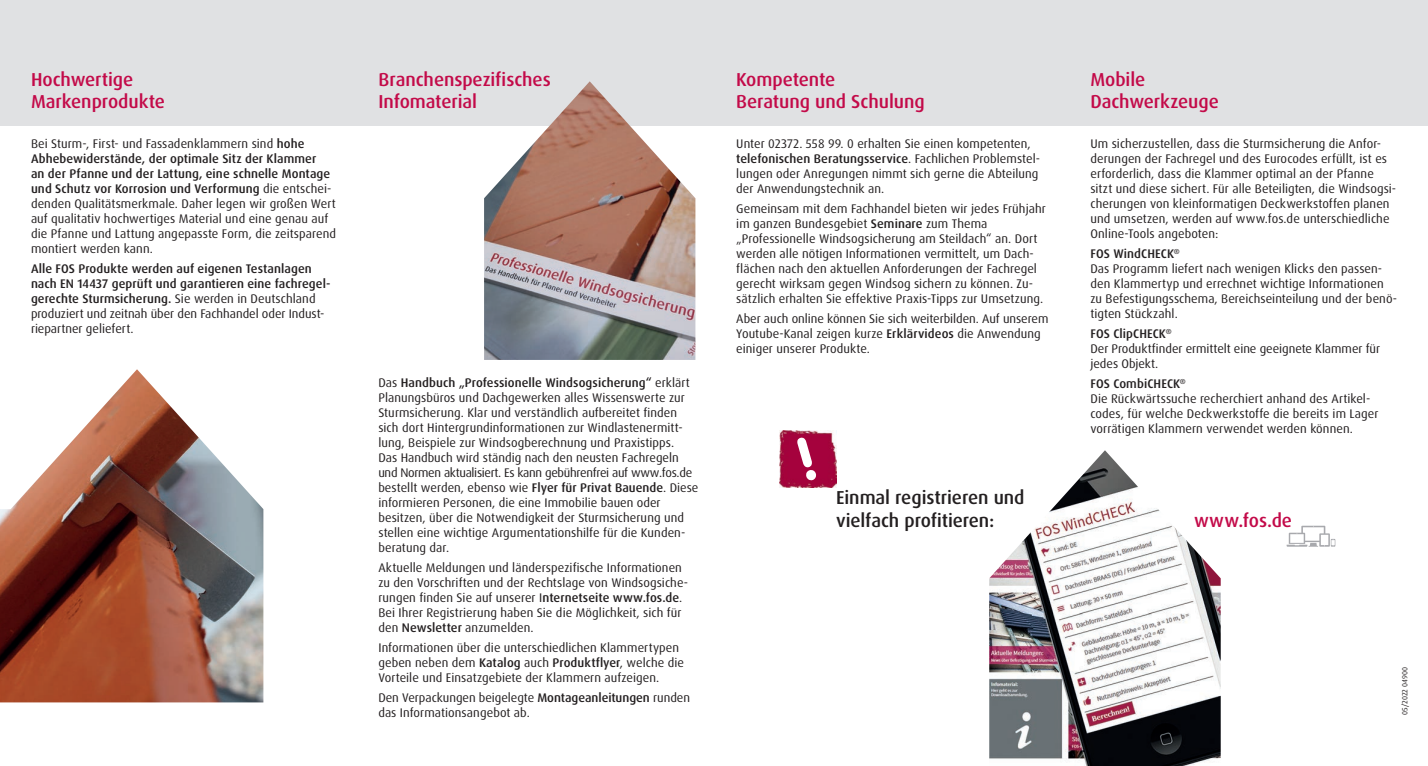
<style>
.page{position:relative;width:1428px;height:766px;background:#fff}
.page>*{position:absolute;margin:0;border:0;box-sizing:border-box;transform-origin:0 0}
.t1{font:500 18.75px/22.5px "Dax OT";letter-spacing:-.005em;color:#c30a49}
.t2{font:500 18.75px/22.5px "Dax OT";letter-spacing:-.005em;color:#231f20}
.t3{font:12.5px/15px "Dax OT";letter-spacing:.005em;color:#231f20}
.t4{font:500 12.5px/15px "Dax OT";letter-spacing:.005em;color:#231f20}
.t5{font:7.5px "Dax OT";color:#231f20}
.s1{font-weight:500}
.s2{font-weight:400}
</style>
<div class="page">
<div style="left:0;top:0;width:1428px;height:125px;background:#e0e1e3"></div>
<img style="left:780px;top:431px;width:56px;height:56px">
<svg style="left:797px;top:437px;width:19px;height:43px"></svg>
<img style="left:0;top:369px;width:263px;height:333px">
<img style="left:484px;top:81px;width:211px;height:279px">
<img style="left:989px;top:450px;width:232px;height:315px">
<svg style="left:1287px;top:525px;width:48px;height:21px"></svg>
<h1 class="t1" style="left:31px;top:68px;width:136px">Hochwertige<br>Markenprodukte</h1>
<p class="t3" style="left:31px;top:136px;width:307px">Bei Sturm-, First- und Fassadenklammern sind <span class="s1">hohe Abhebewiderstände, der optimale Sitz der Klammer<br>an der Pfanne und der Lattung, eine schnelle Montage und Schutz vor Korrosion und Verformung</span> die entschei&shy;denden Qualitätsmerkmale. Daher legen wir großen Wert auf qualitativ hochwertiges Material und eine genau auf die Pfanne und Lattung angepasste Form, die zeitsparend montiert werden kann.</p>
<p class="t4" style="left:31px;top:261px;width:301px">Alle FOS Produkte werden auf eigenen Testanlagen nach EN 14437 geprüft und garantieren eine fachregel&shy;gerechte Sturmsicherung. <span class="s2">Sie werden in Deutschland produziert und zeitnah über den Fachhandel oder Indust&shy;riepartner geliefert.</span></p>
<h1 class="t1" style="left:378px;top:68px;width:174px">Branchenspezifisches<br>Infomaterial</h1>
<p class="t3" style="left:378px;top:375px;width:322px">Das <span class="s1">Handbuch „Professionelle Windsogsicherung“</span> erklärt Planungsbüros und Dachgewerken alles Wissenswerte zur Sturmsicherung. Klar und verständlich aufbereitet fi nden sich dort Hintergrundinformationen zur Windlastenermitt&shy;lung, Beispiele zur Windsogberechnung und Praxistipps.<br>Das Handbuch wird ständig nach den neusten Fachregeln und Normen aktualisiert. Es kann gebührenfrei auf www.fos.de bestellt werden, ebenso wie <span class="s1">Flyer für Privat Bauende</span>. Diese informieren Personen, die eine Immobilie bauen oder besitzen, über die Notwendigkeit der Sturmsicherung und stellen eine wichtige Argumentationshilfe für die Kunden&shy;beratung dar.</p>
<p class="t3" style="left:378px;top:560px;width:311px">Aktuelle Meldungen und länderspezifi sche Informationen zu den Vorschriften und der Rechtslage von Windsogsiche&shy;rungen fi nden Sie auf unserer I<span class="s1">nternetseite www.fos.de</span>.<br>Bei Ihrer Registrierung haben Sie die Möglichkeit, sich für den <span class="s1">Newsletter</span> anzumelden.</p>
<p class="t3" style="left:378px;top:640px;width:307px">Informationen über die unterschiedlichen Klammertypen geben neben dem <span class="s1">Katalog</span> auch <span class="s1">Produktflyer</span>, welche die<br>Vorteile und Einsatzgebiete der Klammern aufzeigen.</p>
<p class="t3" style="left:378px;top:690px;width:313px">Den Verpackungen beigelegte <span class="s1">Montageanleitungen</span> runden das Informationsangebot ab.</p>
<h1 class="t1" style="left:736px;top:68px;width:190px">Kompetente<br>Beratung und Schulung</h1>
<p class="t3" style="left:736px;top:136px;width:305px">Unter 02372. 558 99. 0 erhalten Sie einen kompetenten, <span class="s1">telefonischen Beratungsservice</span>. Fachlichen Problemstel&shy;lungen oder Anregungen nimmt sich gerne die Abteilung der Anwendungstechnik an.</p>
<p class="t3" style="left:736px;top:201px;width:311px">Gemeinsam mit dem Fachhandel bieten wir jedes Frühjahr im ganzen Bundesgebiet <span class="s1">Seminare</span> zum Thema „Professionelle Windsogsicherung am Steildach“ an. Dort werden alle nötigen Informationen vermittelt, um Dach&shy;flächen nach den aktuellen Anforderungen der Fachregel gerecht wirksam gegen Windsog sichern zu können. Zu&shy;sätzlich erhalten Sie effektive Praxis-Tipps zur Umsetzung.</p>
<p class="t3" style="left:736px;top:311px;width:314px">Aber auch online können Sie sich weiterbilden. Auf unserem<br>Youtube-Kanal zeigen kurze <span class="s1">Erklärvideos</span> die Anwendung einiger unserer Produkte.</p>
<h1 class="t2" style="left:836px;top:486px;width:190px">Einmal registrieren und vielfach profitieren:</h1>
<h1 class="t1" style="left:1090px;top:68px;width:130px">Mobile<br>Dachwerkzeuge</h1>
<p class="t3" style="left:1090px;top:136px;width:307px">Um sicherzustellen, dass die Sturmsicherung die Anfor&shy;derungen der Fachregel und des Eurocodes erfüllt, ist es erforderlich, dass die Klammer optimal an der Pfanne sitzt und diese sichert. Für alle Beteiligten, die Windsogsi&shy;cherungen von kleinformatigen Deckwerkstoffen planen und umsetzen, werden auf www.fos.de unterschiedliche Online-Tools angeboten:</p>
<p class="t3" style="left:1090px;top:246px;width:308px"><span class="s1">FOS WindCHECK</span><sup>®<br></sup>Das Programm liefert nach wenigen Klicks den passen&shy;den Klammertyp und errechnet wichtige Informationen zu Befestigungsschema, Bereichseinteilung und der benö&shy;tigten Stückzahl.</p>
<p class="t3" style="left:1090px;top:326px;width:291px"><span class="s1">FOS ClipCHECK</span><sup>®<br></sup>Der Produktfinder ermittelt eine geeignete Klammer für jedes Objekt.</p>
<p class="t3" style="left:1090px;top:376px;width:290px"><span class="s1">FOS CombiCHECK</span><sup>®<br></sup>Die Rückwärtssuche recherchiert anhand des Artikel&shy;codes, für welche Deckwerkstoffe die bereits im Lager vorrätigen Klammern verwendet werden können.</p>
<h1 class="t1" style="left:1194px;top:509px;width:100px">www.fos.de</h1>
<p class="t5" style="left:1400px;top:714px;width:49px;rotate:-90deg">05/2022 04900</p>
</div>
